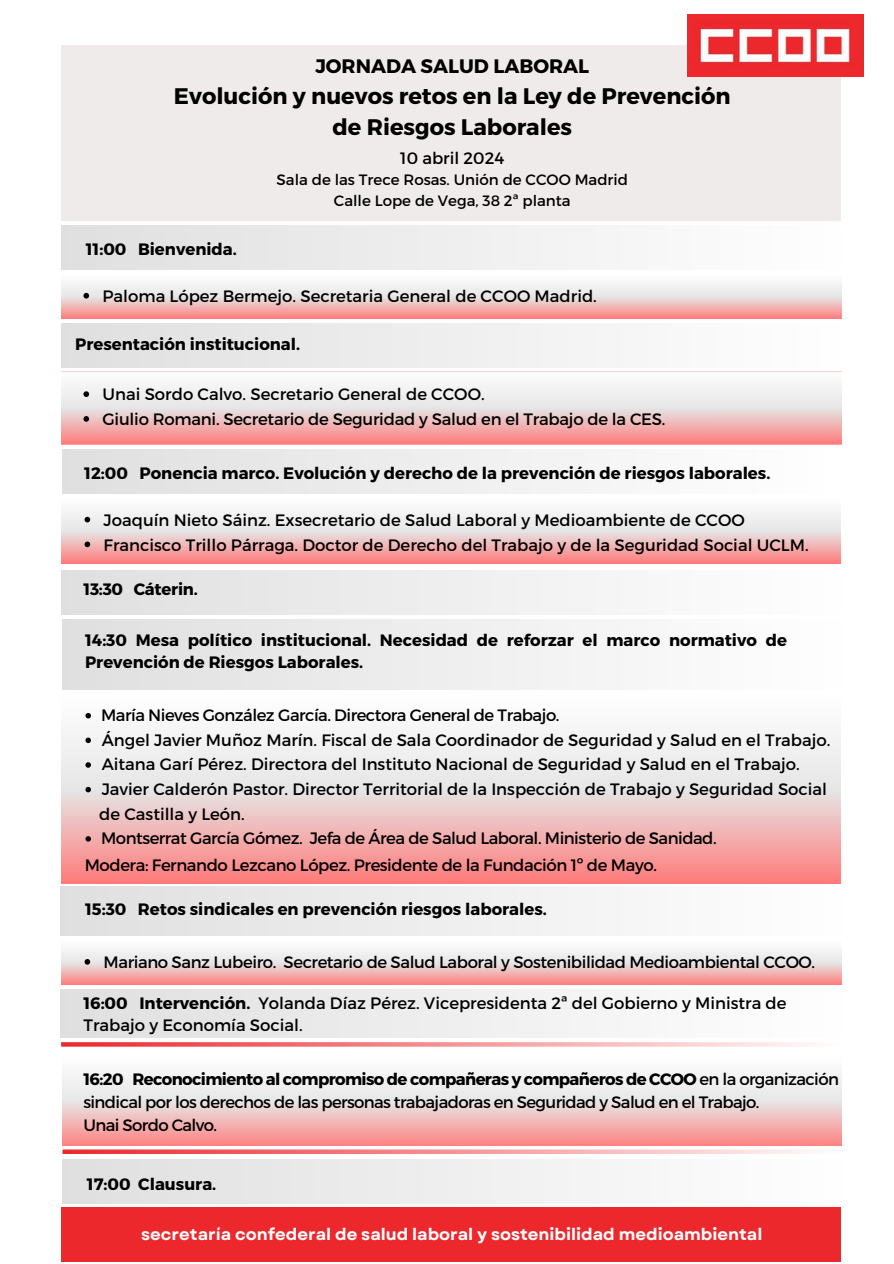
<style>
.page{position:relative;width:894px;height:1264px;background:#fff}
.page>*{position:absolute;margin:0;border:0;box-sizing:border-box;transform-origin:0 0}
.t1{font:700 22.5px/31.2px "Montserrat";color:#000;text-align:center}
.t2{font:700 19.5px "Montserrat";color:#000}
.t3{font:16.5px/22.5px "Montserrat";color:#000}
.t4{font:700 16.5px/22.5px "Montserrat";color:#000}
.t5{font:16.5px/23px "Montserrat";letter-spacing:-.04em;color:#000}
.t6{font:16.5px "Montserrat";letter-spacing:-.025em;color:#000}
.t7{font:16.5px "Montserrat";letter-spacing:-.03em;color:#000}
.t8{font:700 16.5px "Garet";color:#fff}
.t9{font:15px "Montserrat";color:#000}
.s1{font-weight:700}
</style>
<div class="page">
<div style="left:61px;top:46px;width:779px;height:175px;background:#efebeb"></div>
<img style="left:687px;top:15px;width:176px;height:62px">
<svg style="left:61px;top:284px;width:779px;height:34px"></svg>
<div style="left:61px;top:225px;width:779px;height:44px;background:linear-gradient(to right,#dfdfdf,#fefefe)"></div>
<div style="left:61px;top:1206px;width:779px;height:55px;background:#ed282d"></div>
<div style="left:61px;top:570px;width:779px;height:44px;background:linear-gradient(to right,#dfdfdf,#fefefe)"></div>
<svg style="left:61px;top:386px;width:779px;height:59px"></svg>
<div style="left:61px;top:323px;width:778px;height:44px;background:linear-gradient(to right,#dfdfdf,#fefefe)"></div>
<div style="left:62px;top:449px;width:762px;height:44px;background:linear-gradient(to right,#dfdfdf,#fefefe)"></div>
<svg style="left:61px;top:512px;width:779px;height:51px"></svg>
<div style="left:62px;top:619px;width:778px;height:70px;background:linear-gradient(to right,#dfdfdf,#fefefe)"></div>
<svg style="left:61px;top:712px;width:779px;height:171px"></svg>
<div style="left:61px;top:886px;width:779px;height:49px;background:linear-gradient(to right,#dfdfdf,#fefefe)"></div>
<svg style="left:62px;top:1074px;width:779px;height:71px"></svg>
<div style="left:62px;top:1159px;width:780px;height:44px;background:linear-gradient(to right,#dfdfdf,#fefefe)"></div>
<svg style="left:61px;top:950px;width:779px;height:34px"></svg>
<svg style="left:61px;top:1042px;width:747px;height:4px"></svg>
<svg style="left:62px;top:1149px;width:747px;height:4px"></svg>
<svg style="left:83px;top:293px;width:6px;height:5px"></svg>
<svg style="left:83px;top:391px;width:6px;height:6px"></svg>
<svg style="left:83px;top:416px;width:6px;height:6px"></svg>
<svg style="left:85px;top:713px;width:6px;height:5px"></svg>
<svg style="left:85px;top:737px;width:6px;height:6px"></svg>
<svg style="left:85px;top:762px;width:6px;height:5px"></svg>
<svg style="left:85px;top:786px;width:6px;height:6px"></svg>
<svg style="left:85px;top:836px;width:6px;height:5px"></svg>
<svg style="left:85px;top:959px;width:5px;height:5px"></svg>
<svg style="left:85px;top:517px;width:5px;height:5px"></svg>
<svg style="left:85px;top:541px;width:5px;height:6px"></svg>
<div style="left:61px;top:989px;width:781px;height:48px;background:linear-gradient(to right,#dfdfdf,#fefefe)"></div>
<p class="t2" style="left:315px;top:54px;width:275px">JORNADA SALUD LABORAL</p>
<p class="t1" style="left:174px;top:79px;width:558px">Evolución y nuevos retos en la Ley de Prevención de Riesgos Laborales</p>
<p class="t3" style="left:400px;top:146px;width:105px">10 abril 2024</p>
<p class="t9" style="left:276px;top:170px;width:353px">Sala de las Trece Rosas. Unión de CCOO Madrid</p>
<p class="t9" style="left:334px;top:191px;width:238px">Calle Lope de Vega, 38 2ª planta</p>
<h1 class="t4" style="left:86px;top:237px;width:152px">11:00 Bienvenida.</h1>
<h2 class="t3" style="left:102px;top:284px;width:495px">Paloma López Bermejo. Secretaria General de CCOO Madrid.</h2>
<p class="t4" style="left:75px;top:331px;width:226px">Presentación institucional.</p>
<p class="t3" style="left:102px;top:382px;width:383px">Unai Sordo Calvo. Secretario General de CCOO.</p>
<p class="t3" style="left:102px;top:407px;width:564px">Giulio Romani. Secretario de Seguridad y Salud en el Trabajo de la CES.</p>
<h2 class="t4" style="left:84px;top:461px;width:687px">12:00 Ponencia marco. Evolución y derecho de la prevención de riesgos laborales.</h2>
<p class="t3" style="left:104px;top:508px;width:642px">Joaquín Nieto Sáinz. Exsecretario de Salud Laboral y Medioambiente de CCOO</p>
<h2 class="t3" style="left:104px;top:532px;width:706px">Francisco Trillo Párraga. Doctor de Derecho del Trabajo y de la Seguridad Social UCLM.</h2>
<p class="t4" style="left:83px;top:576px;width:116px">13:30 Cáterin.</p>
<h2 class="t4" style="left:85px;top:627px;width:703px">14:30 Mesa político institucional. Necesidad de reforzar el marco normativo de<br>Prevención de Riesgos Laborales.</h2>
<h2 class="t7" style="left:101px;top:704px;width:459px">María Nieves González García. Directora General de Trabajo.</h2>
<h2 class="t3" style="left:102px;top:728px;width:730px">Ángel Javier Muñoz Marín. Fiscal de Sala Coordinador de Seguridad y Salud en el Trabajo.</h2>
<p class="t3" style="left:102px;top:752px;width:699px">Aitana Garí Pérez. Directora del Instituto Nacional de Seguridad y Salud en el Trabajo.</p>
<p class="t3" style="left:102px;top:777px;width:726px">Javier Calderón Pastor. Director Territorial de la Inspección de Trabajo y Seguridad Social</p>
<p class="t3" style="left:99px;top:801px;width:147px">de Castilla y León.</p>
<p class="t7" style="left:101px;top:827px;width:616px">Montserrat García Gómez. Jefa de Área de Salud Laboral. Ministerio de Sanidad.</p>
<p class="t6" style="left:85px;top:854px;width:573px">Modera: Fernando Lezcano López. Presidente de la Fundación 1º de Mayo.</p>
<p class="t4" style="left:85px;top:897px;width:463px">15:30 Retos sindicales en prevención riesgos laborales.</p>
<p class="t6" style="left:104px;top:951px;width:712px">Mariano Sanz Lubeiro. Secretario de Salud Laboral y Sostenibilidad Medioambiental CCOO.</p>
<h2 class="t3" style="left:83px;top:990px;width:704px"><span class="s1">16:00 Intervención.</span> Yolanda Díaz Pérez. Vicepresidenta 2ª del Gobierno y Ministra de<br>Trabajo y Economía Social.</h2>
<h2 class="t5" style="left:83px;top:1066px;width:756px"><span class="s1">16:20 Reconocimiento al compromiso de compañeras y compañeros de CCOO</span> en la organización sindical por los derechos de las personas trabajadoras en Seguridad y Salud en el Trabajo.</h2>
<p class="t5" style="left:83px;top:1112px;width:135px">Unai Sordo Calvo.</p>
<p class="t4" style="left:87px;top:1171px;width:131px">17:00 Clausura.</p>
<p class="t8" style="left:141px;top:1222px;width:622px">secretaría confederal de salud laboral y sostenibilidad medioambiental</p>
</div>
